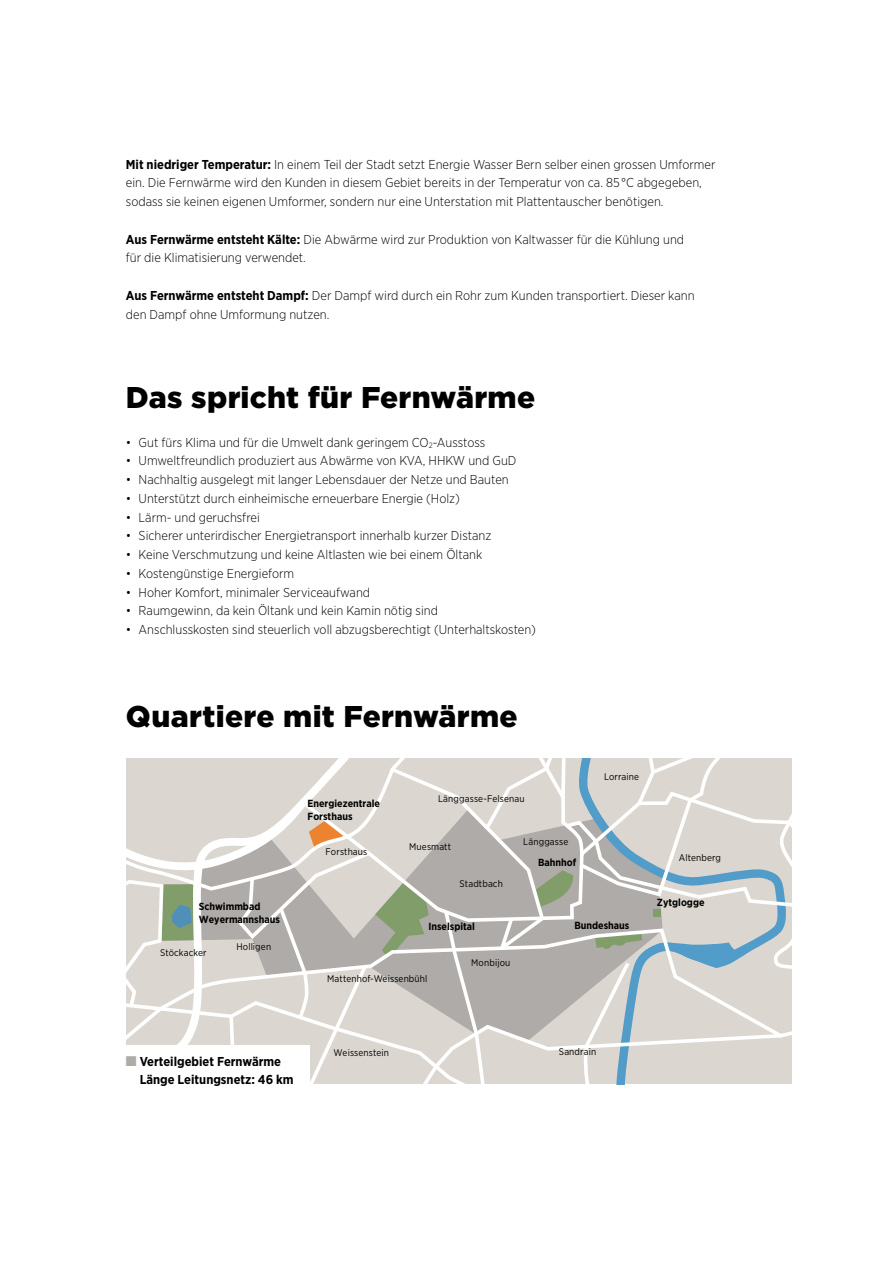
<style>
.page{position:relative;width:893px;height:1263px;background:#fff}
.page>*{position:absolute;margin:0;border:0;box-sizing:border-box;transform-origin:0 0}
.t1{font:900 30px "Gotham";letter-spacing:.01em;color:#000}
.t2{font:300 12.9px/18.8px "Gotham Narrow";color:#000}
.t3{font:700 12.9px/18.8px "Gotham Narrow";color:#000}
.t4{font:700 10.35px/12.5px "Gotham Narrow";color:#000}
.t5{font:9.6px "Gotham Narrow";letter-spacing:.015em;color:#000}
.s1{font-weight:700}
.s2{color:#aeaba8}
</style>
<div class="page">
<svg style="left:126px;top:758px;width:666px;height:326px;background:#cdcdc8"></svg>
<div style="left:101px;top:1045px;width:209px;height:51px;background:#fff"></div>
<p class="t2" style="left:126px;top:154px;width:591px"><span class="s1">Mit niedriger Temperatur:</span> In einem Teil der Stadt setzt Energie Wasser Bern selber einen grossen Umformer ein. Die Fernwärme wird den Kunden in diesem Gebiet bereits in der Temperatur von ca. 85 °C abgegeben, sodass sie keinen eigenen Umformer, sondern nur eine Unterstation mit Plattentauscher benötigen.</p>
<p class="t2" style="left:126px;top:229px;width:560px"><span class="s1">Aus Fernwärme entsteht Kälte:</span> Die Abwärme wird zur Produktion von Kaltwasser für die Kühlung und für die Klimatisierung verwendet.</p>
<p class="t2" style="left:126px;top:286px;width:570px"><span class="s1">Aus Fernwärme entsteht Dampf:</span> Der Dampf wird durch ein Rohr zum Kunden transportiert. Dieser kann den Dampf ohne Umformung nutzen.</p>
<h1 class="t1" style="left:126px;top:380px;width:411px">Das spricht für Fernwärme</h1>
<p class="t2" style="left:126px;top:432px;width:361px">• Gut fürs Klima und für die Umwelt dank geringem CO<sub>2</sub>-Ausstoss</p>
<p class="t2" style="left:126px;top:451px;width:392px">• Umweltfreundlich produziert aus Abwärme von KVA, HHKW und GuD</p>
<p class="t2" style="left:126px;top:470px;width:384px">• Nachhaltig ausgelegt mit langer Lebensdauer der Netze und Bauten</p>
<p class="t2" style="left:126px;top:489px;width:336px">• Unterstützt durch einheimische erneuerbare Energie (Holz)</p>
<p class="t2" style="left:126px;top:507px;width:135px">• Lärm- und geruchsfrei</p>
<p class="t2" style="left:126px;top:526px;width:367px">• Sicherer unterirdischer Energietransport innerhalb kurzer Distanz</p>
<p class="t2" style="left:126px;top:545px;width:358px">• Keine Verschmutzung und keine Altlasten wie bei einem Öltank</p>
<p class="t2" style="left:126px;top:564px;width:170px">• Kostengünstige Energieform</p>
<p class="t2" style="left:126px;top:582px;width:246px">• Hoher Komfort, minimaler Serviceaufwand</p>
<p class="t2" style="left:126px;top:601px;width:314px">• Raumgewinn, da kein Öltank und kein Kamin nötig sind</p>
<p class="t2" style="left:126px;top:620px;width:412px">• Anschlusskosten sind steuerlich voll abzugsberechtigt (Unterhaltskosten)</p>
<h1 class="t1" style="left:126px;top:699px;width:393px">Quartiere mit Fernwärme</h1>
<p class="t4" style="left:308px;top:797px;width:74px">Energiezentrale<br>Forsthaus</p>
<p class="t5" style="left:326px;top:845px;width:43px">Forsthaus</p>
<p class="t5" style="left:438px;top:793px;width:88px">Länggasse-Felsenau</p>
<p class="t5" style="left:409px;top:841px;width:43px">Muesmatt</p>
<p class="t5" style="left:460px;top:878px;width:45px">Stadtbach</p>
<p class="t5" style="left:523px;top:835px;width:47px">Länggasse</p>
<p class="t4" style="left:538px;top:856px;width:40px">Bahnhof</p>
<p class="t5" style="left:604px;top:771px;width:36px">Lorraine</p>
<p class="t4" style="left:199px;top:900px;width:83px">Schwimmbad<br>Weyermannshaus</p>
<p class="t5" style="left:160px;top:946px;width:48px">Stöckacker</p>
<p class="t5" style="left:236px;top:940px;width:36px">Holligen</p>
<p class="t4" style="left:428px;top:919px;width:48px">Inselspital</p>
<p class="t5" style="left:327px;top:972px;width:102px">Mattenhof-Weissenbühl</p>
<p class="t5" style="left:471px;top:957px;width:41px">Monbijou</p>
<p class="t4" style="left:574px;top:919px;width:57px">Bundeshaus</p>
<p class="t5" style="left:679px;top:852px;width:44px">Altenberg</p>
<p class="t4" style="left:657px;top:895px;width:49px">Zytglogge</p>
<p class="t3" style="left:140px;top:1051px;width:155px;text-indent:-14px"><span class="s2">■</span> Verteilgebiet Fernwärme<br>Länge Leitungsnetz: 46 km</p>
<p class="t5" style="left:334px;top:1047px;width:57px">Weissenstein</p>
<p class="t5" style="left:559px;top:1045px;width:39px">Sandrain</p>
</div>
